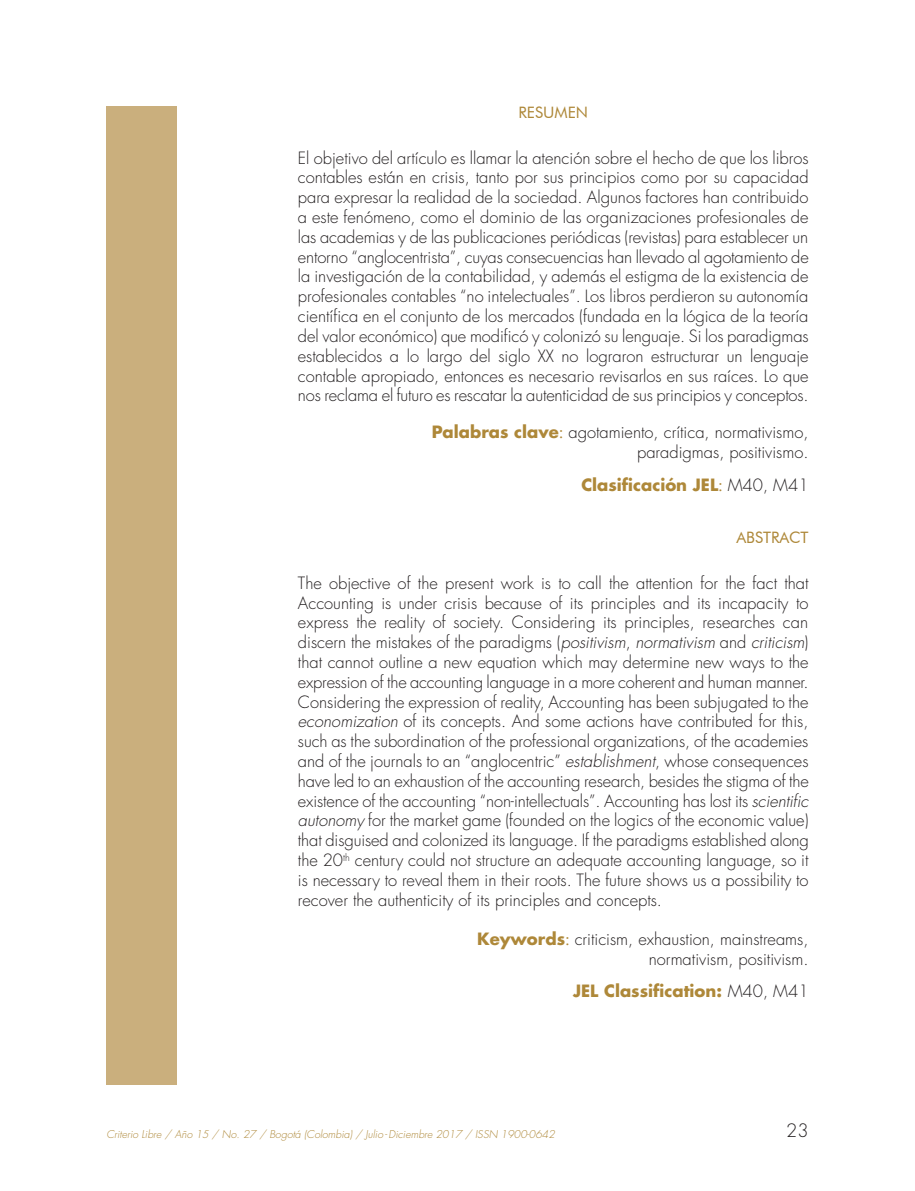
<style>
.page{position:relative;width:915px;height:1191px;background:#fff}
.page>*{position:absolute;margin:0;border:0;box-sizing:border-box;transform-origin:0 0}
.t1{font:300 18px "Futura Std";color:#231f20}
.t2{font:300 16.5px/19.8px "Futura Std";color:#231f20;text-align:justify}
.t3{font:700 16.5px "Futura Std";color:#ae8839}
.t4{font:15.75px "Futura BT";color:#ae8839}
.t5{font:italic 300 10.5px "Futura Std";color:#ae8839}
.s1{font-weight:700;color:#ae8839}
.s2{font-weight:500;color:#ae8839}
.s3{font-weight:500}
.s4{font-weight:300;color:#231f20}
.s5{font-style:italic}
</style>
<div class="page">
<div style="left:106px;top:106px;width:70px;height:978px;background:#caaf7d"></div>
<p class="t4" style="left:518px;top:103px;width:71px">RESUMEN</p>
<p class="t2" style="left:298px;top:148px;width:512px">El objetivo del artículo es llamar la atención sobre el hecho de que los libros contables están en crisis, tanto por sus principios como por su capacidad para expresar la realidad de la sociedad. Algunos factores han contribuido a este fenómeno, como el dominio de las organizaciones profesionales de las academias y de las publicaciones periódicas (revistas) para establecer un entorno “anglocentrista”, cuyas consecuencias han llevado al agotamiento de la investigación de la contabilidad, y además el estigma de la existencia de profesionales contables “no intelectuales”. Los libros perdieron su autonomía científica en el conjunto de los mercados (fundada en la lógica de la teoría del valor económico) que modificó y colonizó su lenguaje. Si los paradigmas establecidos a lo largo del siglo XX no lograron estructurar un lenguaje contable apropiado, entonces es necesario revisarlos en sus raíces. Lo que nos reclama el futuro es rescatar la autenticidad de sus principios y conceptos.</p>
<p class="t2" style="left:431px;top:423px;width:378px;text-align:right"><span class="s1">Palabras clave</span><span class="s2">:</span> agotamiento, crítica, normativismo, paradigmas, positivismo.</p>
<p class="t3" style="left:581px;top:473px;width:229px">Clasificación JEL<span class="s3">:</span> <span class="s4">M40, M41</span></p>
<p class="t4" style="left:736px;top:528px;width:74px">ABSTRACT</p>
<p class="t2" style="left:298px;top:573px;width:512px">The objective of the present work is to call the attention for the fact that Accounting is under crisis because of its principles and its incapacity to express the reality of society. Considering its principles, researches can discern the mistakes of the paradigms (<span class="s5">positivism</span>, <span class="s5">normativism</span> and <span class="s5">criticism</span>) that cannot outline a new equation which may determine new ways to the expression of the accounting language in a more coherent and human manner.<br>Considering the expression of reality, Accounting has been subjugated to the <span class="s5">economization</span> of its concepts. And some actions have contributed for this, such as the subordination of the professional organizations, of the academies and of the journals to an “anglocentric” <span class="s5">establishment</span>, whose consequences have led to an exhaustion of the accounting research, besides the stigma of the existence of the accounting “non-intellectuals”. Accounting has lost its <span class="s5">scientific autonomy</span> for the market game (founded on the logics of the economic value) that disguised and colonized its language. If the paradigms established along the 20<sup>th</sup> century could not structure an adequate accounting language, so it is necessary to reveal them in their roots. The future shows us a possibility to recover the authenticity of its principles and concepts.</p>
<p class="t2" style="left:477px;top:929px;width:333px;text-align:right"><span class="s1">Keywords</span><span class="s2">:</span> criticism, exhaustion, mainstreams, normativism, positivism.</p>
<p class="t3" style="left:573px;top:980px;width:237px">JEL Classification: <span class="s4">M40, M41</span></p>
<p class="t5" style="left:106px;top:1128px;width:450px">Criterio Libre / Año 15 / No. 27 / Bogotá (Colombia) / Julio - Diciembre 2017 / ISSN 1900-0642</p>
<p class="t1" style="left:786px;top:1119px;width:24px">23</p>
</div>
